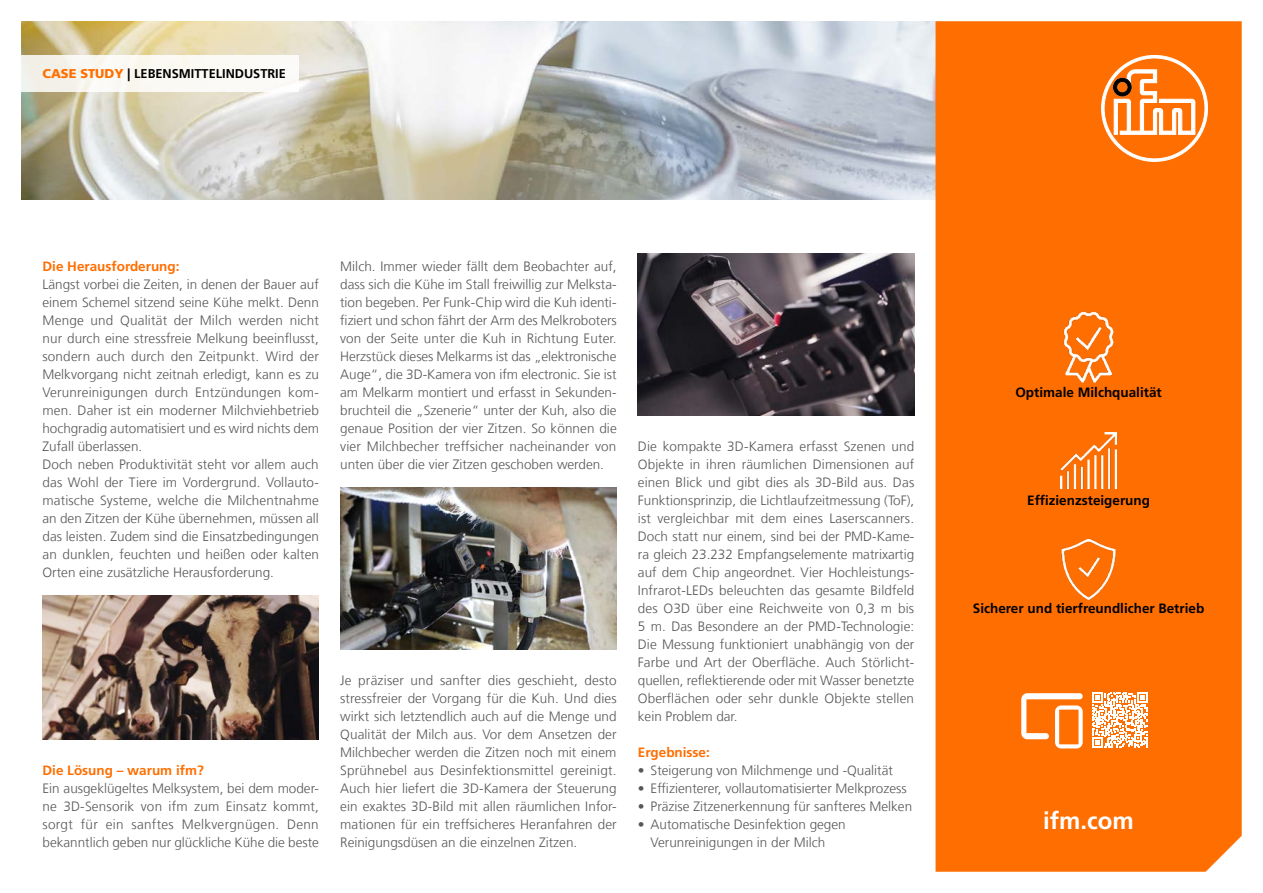
<style>
.page{position:relative;width:1263px;height:893px;background:#fff}
.page>*{position:absolute;margin:0;border:0;box-sizing:border-box;transform-origin:0 0}
.ifm_com{font:700 24px "Frutiger LT Com";color:#fff}
.Fließtext_9_pt{font:300 13.5px/18px "Frutiger LT Com";color:#565756;text-align:justify}
.Fakten{font:700 13.5px "Frutiger LT Com";color:#000}
.Fließtext_9_pt_headl{font:700 13.5px "Frutiger LT Com";color:#ff6e00}
.Navigation{font:700 12.75px "Frutiger LT Com";color:#000}
.s1{font-weight:900;color:#ff6e00}
.s2{font-weight:900}
</style>
<div class="page">
<img style="left:21px;top:21px;width:914px;height:178px">
<div style="left:935px;top:21px;width:307px;height:851px;background:#ff6e00"></div>
<svg style="left:1101px;top:55px;width:107px;height:107px"></svg>
<div style="left:0;top:55px;width:299px;height:36px;background:linear-gradient(to bottom,#faf8f2,#f9f8f4)"></div>
<img style="left:340px;top:487px;width:277px;height:162px">
<img style="left:43px;top:595px;width:276px;height:144px">
<img style="left:638px;top:253px;width:276px;height:162px">
<svg style="left:1092px;top:692px;width:55px;height:55px"></svg>
<svg style="left:1021px;top:693px;width:62px;height:55px"></svg>
<img style="left:1052px;top:311px;width:73px;height:72px">
<img style="left:1061px;top:433px;width:55px;height:55px">
<img style="left:1059px;top:540px;width:59px;height:59px">
<p class="Navigation" style="left:43px;top:66px;width:245px"><span class="s1">CASE STUDY</span> <span class="s2">|</span> LEBENSMITTELINDUSTRIE</p>
<p class="Fließtext_9_pt_headl" style="left:43px;top:259px;width:139px">Die Herausforderung:</p>
<p class="Fließtext_9_pt" style="left:43px;top:276px;width:278px">Längst vorbei die Zeiten, in denen der Bauer auf einem Schemel sitzend seine Kühe melkt. Denn Menge und Qualität der Milch werden nicht nur durch eine stressfreie Melkung beeinflusst, sondern auch durch den Zeitpunkt. Wird der Melkvorgang nicht zeitnah erledigt, kann es zu Verunreinigungen durch Entzündungen kom&shy;men. Daher ist ein moderner Milchviehbetrieb hochgradig automatisiert und es wird nichts dem Zufall überlassen.</p>
<p class="Fließtext_9_pt" style="left:43px;top:456px;width:278px">Doch neben Produktivität steht vor allem auch das Wohl der Tiere im Vordergrund. Vollauto&shy;matische Systeme, welche die Milchentnahme an den Zitzen der Kühe übernehmen, müssen all das leisten. Zudem sind die Einsatzbedingungen an dunklen, feuchten und heißen oder kalten Orten eine zusätzliche Herausforderung.</p>
<p class="Fließtext_9_pt" style="left:340px;top:258px;width:278px">Milch. Immer wieder fällt dem Beobachter auf, dass sich die Kühe im Stall freiwillig zur Melksta&shy;tion begeben. Per Funk-Chip wird die Kuh identi&shy;fiziert und schon fährt der Arm des Melkroboters von der Seite unter die Kuh in Richtung Euter.<br>Herzstück dieses Melkarms ist das „elektronische Auge“, die 3D-Kamera von ifm electronic. Sie ist am Melkarm montiert und erfasst in Sekunden&shy;bruchteil die „Szenerie“ unter der Kuh, also die genaue Position der vier Zitzen. So können die vier Milchbecher treffsicher nacheinander von unten über die vier Zitzen geschoben werden.</p>
<p class="Fließtext_9_pt_headl" style="left:43px;top:763px;width:163px">Die Lösung – warum ifm?</p>
<p class="Fließtext_9_pt" style="left:43px;top:780px;width:278px">Ein ausgeklügeltes Melksystem, bei dem moder&shy;ne 3D-Sensorik von ifm zum Einsatz kommt, sorgt für ein sanftes Melkvergnügen. Denn bekanntlich geben nur glückliche Kühe die beste</p>
<p class="Fließtext_9_pt" style="left:340px;top:672px;width:278px">Je präziser und sanfter dies geschieht, desto stressfreier der Vorgang für die Kuh. Und dies wirkt sich letztendlich auch auf die Menge und Qualität der Milch aus. Vor dem Ansetzen der Milchbecher werden die Zitzen noch mit einem Sprühnebel aus Desinfektionsmittel gereinigt.<br>Auch hier liefert die 3D-Kamera der Steuerung ein exaktes 3D-Bild mit allen räumlichen Infor&shy;mationen für ein treffsicheres Heranfahren der Reinigungsdüsen an die einzelnen Zitzen.</p>
<p class="Fließtext_9_pt" style="left:638px;top:438px;width:278px">Die kompakte 3D-Kamera erfasst Szenen und Objekte in ihren räumlichen Dimensionen auf einen Blick und gibt dies als 3D-Bild aus. Das Funktionsprinzip, die Lichtlaufzeitmessung (ToF), ist vergleichbar mit dem eines Laserscanners.<br>Doch statt nur einem, sind bei der PMD-Kame&shy;ra gleich 23.232 Empfangselemente matrixartig auf dem Chip angeordnet. Vier Hochleistungs-Infrarot-LEDs beleuchten das gesamte Bildfeld des O3D über eine Reichweite von 0,3 m bis 5 m. Das Besondere an der PMD-Technologie:<br>Die Messung funktioniert unabhängig von der Farbe und Art der Oberfläche. Auch Störlicht&shy;quellen, reflektierende oder mit Wasser benetzte Oberflächen oder sehr dunkle Objekte stellen kein Problem dar.</p>
<p class="Fließtext_9_pt_headl" style="left:638px;top:745px;width:74px">Ergebnisse:</p>
<p class="Fließtext_9_pt" style="left:638px;top:762px;width:257px">• Steigerung von Milchmenge und -Qualität</p>
<p class="Fließtext_9_pt" style="left:638px;top:780px;width:270px">• Effizienterer, vollautomatisierter Melkprozess</p>
<p class="Fließtext_9_pt" style="left:638px;top:798px;width:276px">• Präzise Zitzenerkennung für sanfteres Melken</p>
<p class="Fließtext_9_pt" style="left:638px;top:816px;width:209px">• Automatische Desinfektion gegen</p>
<p class="Fließtext_9_pt" style="left:651px;top:834px;width:176px">Verunreinigungen in der Milch</p>
<p class="Fakten" style="left:1015px;top:385px;width:148px">Optimale Milchqualität</p>
<p class="Fakten" style="left:1027px;top:493px;width:124px">Effizienzsteigerung</p>
<p class="Fakten" style="left:973px;top:601px;width:233px">Sicherer und tierfreundlicher Betrieb</p>
<p class="ifm_com" style="left:1043px;top:807px;width:92px">ifm.com</p>
</div>
